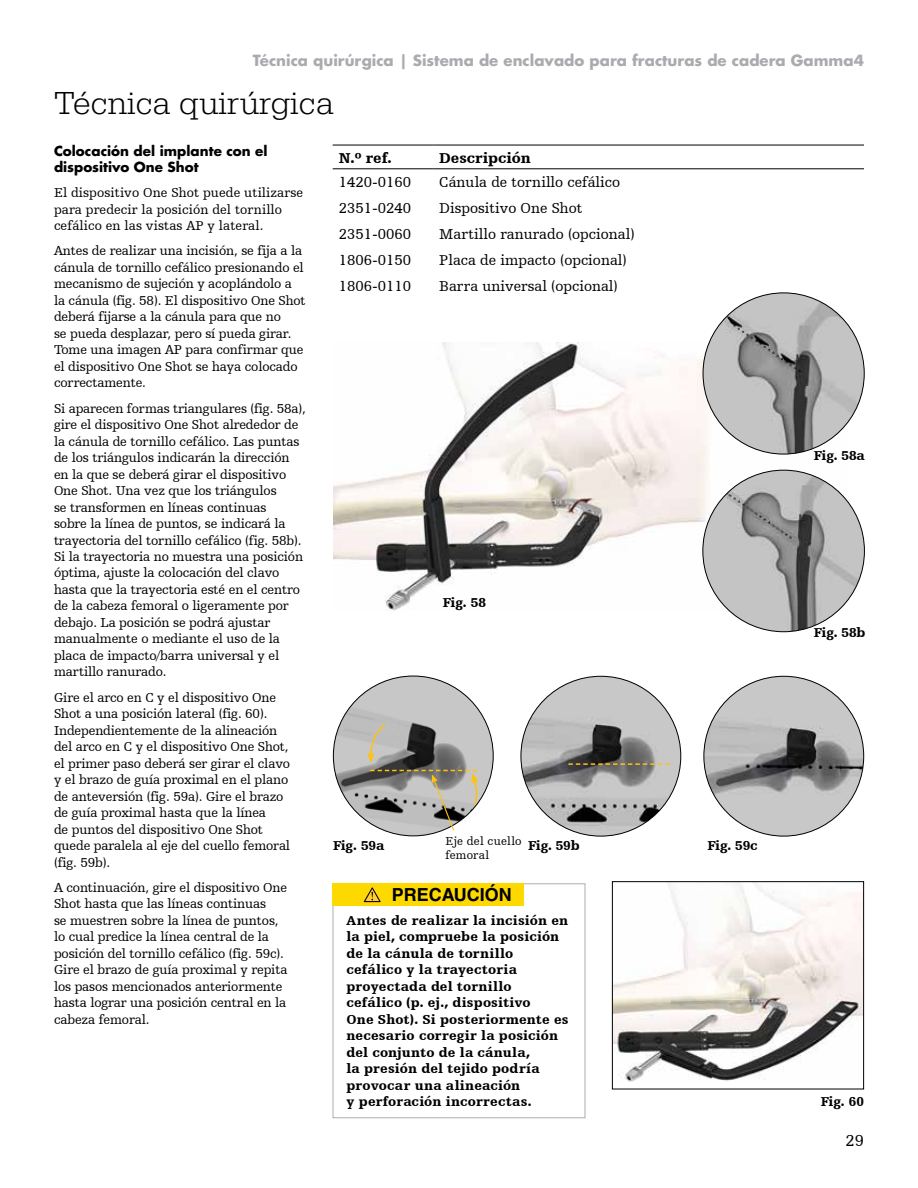
<style>
.page{position:relative;width:918px;height:1188px;background:#fff}
.page>*{position:absolute;margin:0;border:0;box-sizing:border-box;transform-origin:0 0}
.t1{font:300 33px "URW Egyptienne TOT";color:#000}
.t2{font:700 18px "Helvetica";color:#000}
.t3{font:16.5px "Humanist Slabserif 712 BT";color:#000}
.t4{font:15px "Humanist Slabserif 712 BT";color:#000}
.t5{font:700 15px "Futura For Stryker";color:#aaabaf}
.t6{font:900 15px "Humanist Slabserif 712 BT";color:#000}
.t7{font:13.5px/16.5px "Humanist Slabserif 712 BT";letter-spacing:-.01em;color:#000}
.t8{font:900 13.5px/16.5px "Humanist Slabserif 712 BT";letter-spacing:.01em;color:#000}
.t9{font:700 13.5px/16.2px "Futura For Stryker";color:#000}
.t10{font:12px/14.4px "Humanist Slabserif 712 BT";letter-spacing:.015em;color:#000}
</style>
<div class="page">
<div style="left:333px;top:883px;width:252px;height:235px;border:1px solid #abafad"></div>
<div style="left:332px;top:883px;width:192px;height:23px;background:#fed900"></div>
<svg style="left:362px;top:886px;width:20px;height:17px"></svg>
<hr style="left:333px;top:169px;width:100px;height:1px;background:#000">
<hr style="left:433px;top:169px;width:431px;height:1px;background:#000">
<hr style="left:333px;top:145px;width:100px;height:1px;background:#000">
<hr style="left:433px;top:145px;width:431px;height:1px;background:#000">
<img style="left:334px;top:343px;width:512px;height:267px">
<img style="left:614px;top:883px;width:248px;height:198px">
<div style="left:612px;top:881px;width:252px;height:208px;border:1px solid #000"></div>
<img style="left:703px;top:293px;width:161px;height:161px;border-radius:81px">
<img style="left:703px;top:470px;width:161px;height:162px;border-radius:81px">
<img style="left:333px;top:676px;width:160px;height:160px;border-radius:80px">
<svg style="left:367px;top:723px;width:19px;height:40px"></svg>
<svg style="left:370px;top:770px;width:109px;height:62px;background:#a5a39d"></svg>
<img style="left:704px;top:676px;width:160px;height:160px;border-radius:80px">
<img style="left:521px;top:676px;width:160px;height:160px;border-radius:80px">
<svg style="left:568px;top:763px;width:102px;height:2px"></svg>
<p class="t5" style="left:253px;top:51px;width:613px">Técnica quirúrgica | Sistema de enclavado para fracturas de cadera Gamma4</p>
<h1 class="t1" style="left:54px;top:84px;width:281px">Técnica quirúrgica</h1>
<p class="t9" style="left:54px;top:143px;width:215px">Colocación del implante con el dispositivo One Shot</p>
<p class="t7" style="left:54px;top:184px;width:251px">El dispositivo One Shot puede utilizarse para predecir la posición del tornillo cefálico en las vistas AP y lateral.</p>
<p class="t7" style="left:54px;top:242px;width:253px">Antes de realizar una incisión, se fija a la cánula de tornillo cefálico presionando el mecanismo de sujeción y acoplándolo a la cánula (fig. 58). El dispositivo One Shot deberá fijarse a la cánula para que no<br>se pueda desplazar, pero sí pueda girar.<br>Tome una imagen AP para confirmar que el dispositivo One Shot se haya colocado correctamente.</p>
<p class="t7" style="left:54px;top:400px;width:253px">Si aparecen formas triangulares (fig. 58a), gire el dispositivo One Shot alrededor de la cánula de tornillo cefálico. Las puntas de los triángulos indicarán la dirección en la que se deberá girar el dispositivo One Shot. Una vez que los triángulos<br>se transformen en líneas continuas<br>sobre la línea de puntos, se indicará la trayectoria del tornillo cefálico (fig. 58b).<br>Si la trayectoria no muestra una posición óptima, ajuste la colocación del clavo hasta que la trayectoria esté en el centro de la cabeza femoral o ligeramente por debajo. La posición se podrá ajustar manualmente o mediante el uso de la placa de impacto/barra universal y el martillo ranurado.</p>
<p class="t7" style="left:54px;top:689px;width:238px">Gire el arco en C y el dispositivo One Shot a una posición lateral (fig. 60).<br>Independientemente de la alineación del arco en C y el dispositivo One Shot, el primer paso deberá ser girar el clavo y el brazo de guía proximal en el plano de anteversión (fig. 59a). Gire el brazo de guía proximal hasta que la línea<br>de puntos del dispositivo One Shot quede paralela al eje del cuello femoral (fig. 59b).</p>
<p class="t7" style="left:54px;top:879px;width:235px">A continuación, gire el dispositivo One Shot hasta que las líneas continuas<br>se muestren sobre la línea de puntos, lo cual predice la línea central de la posición del tornillo cefálico (fig. 59c).<br>Gire el brazo de guía proximal y repita los pasos mencionados anteriormente hasta lograr una posición central en la cabeza femoral.</p>
<p class="t6" style="left:339px;top:148px;width:54px">N.º ref.</p>
<p class="t6" style="left:439px;top:148px;width:93px">Descripción</p>
<p class="t4" style="left:339px;top:173px;width:74px">1420-0160</p>
<p class="t4" style="left:439px;top:173px;width:182px">Cánula de tornillo cefálico</p>
<p class="t4" style="left:339px;top:199px;width:74px">2351-0240</p>
<p class="t4" style="left:439px;top:199px;width:145px">Dispositivo One Shot</p>
<p class="t4" style="left:339px;top:225px;width:74px">2351-0060</p>
<p class="t4" style="left:439px;top:225px;width:197px">Martillo ranurado (opcional)</p>
<p class="t4" style="left:339px;top:251px;width:74px">1806-0150</p>
<p class="t4" style="left:439px;top:251px;width:189px">Placa de impacto (opcional)</p>
<p class="t4" style="left:339px;top:277px;width:74px">1806-0110</p>
<p class="t4" style="left:439px;top:277px;width:180px">Barra universal (opcional)</p>
<p class="t8" style="left:814px;top:447px;width:53px">Fig. 58a</p>
<p class="t8" style="left:443px;top:594px;width:45px">Fig. 58</p>
<p class="t8" style="left:814px;top:624px;width:53px">Fig. 58b</p>
<p class="t8" style="left:333px;top:837px;width:53px">Fig. 59a</p>
<p class="t10" style="left:446px;top:834px;width:78px">Eje del cuello femoral</p>
<p class="t8" style="left:528px;top:837px;width:53px">Fig. 59b</p>
<p class="t8" style="left:707px;top:837px;width:52px">Fig. 59c</p>
<h2 class="t2" style="left:392px;top:883px;width:122px">PRECAUCIÓN</h2>
<p class="t8" style="left:346px;top:911px;width:224px">Antes de realizar la incisión en la piel, compruebe la posición de la cánula de tornillo cefálico y la trayectoria proyectada del tornillo cefálico (p. ej., dispositivo<br>One Shot). Si posteriormente es necesario corregir la posición del conjunto de la cánula,<br>la presión del tejido podría provocar una alineación<br>y perforación incorrectas.</p>
<p class="t8" style="left:821px;top:1093px;width:45px">Fig. 60</p>
<p class="t3" style="left:846px;top:1131px;width:20px">29</p>
</div>
